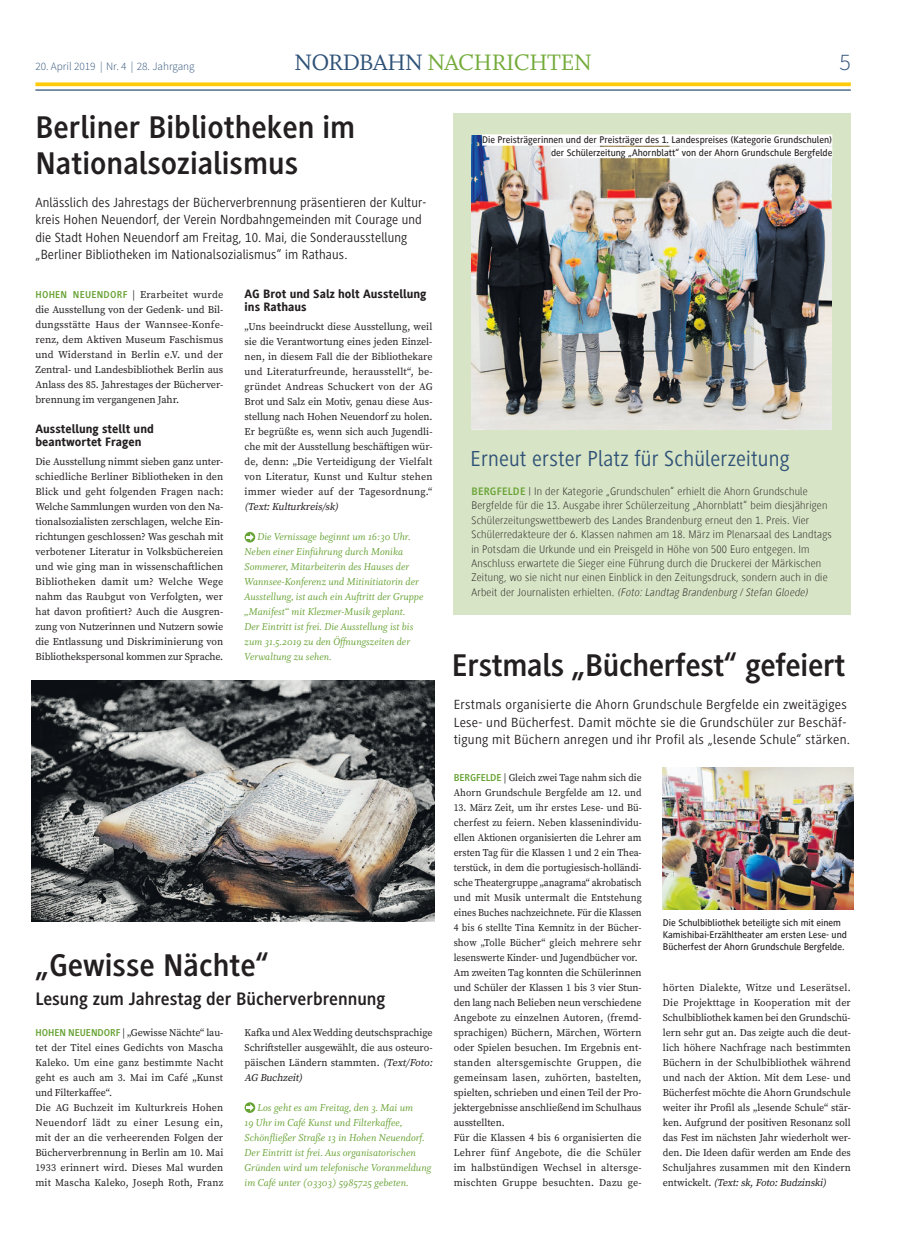
<style>
.page{position:relative;width:904px;height:1241px;background:#fff}
.page>*{position:absolute;margin:0;border:0;box-sizing:border-box;transform-origin:0 0}
.t1{font:700 32.5px/36.2px "Generis Sans Pro";color:#231f20}
.t2{font:25px "Whitman Roman LF";letter-spacing:-.02em;color:#74ab3a}
.t3{font:300 23.75px "Source Sans Pro";color:#2e5177}
.t4{font:22.5px "Generis Sans Pro";letter-spacing:.01em;color:#2e5177;scale:.96 1}
.t5{font:700 18.75px "Generis Sans Pro";color:#231f20}
.t6{font:13.75px/17.5px "Generis Sans Pro";letter-spacing:.01em;color:#231f20}
.t7{font:800 12.5px/13.5px "Generis Sans Com";color:#231f20}
.t8{font:100 11.25px/14.4px "Generis Sans Com";letter-spacing:.02em;color:#231f20}
.t9{font:11.25px/15px "Whitman Italic Os F";color:#68a335}
.t10{font:300 11.25px "Source Sans Pro";color:#2e5177}
.t11{font:10.38px/15px "Source Serif Pro";color:#231f20;text-align:justify}
.t12{font:10.38px/15px "Source Serif Pro";color:#231f20;scale:.93 1}
.t13{font:italic 10.38px "Source Serif Pro";color:#231f20}
.t14{font:500 10px/12px "Generis Sans Com";color:#231f20;text-align:right}
.s1{color:#2e5177}
.s2{font-family:"Generis Sans Pro";font-weight:700;color:#68a335}
.s3{font-style:italic}
</style>
<div class="page">
<svg style="left:35px;top:82px;width:815px;height:4px;background:#fecf24"></svg>
<hr style="left:35px;top:89px;width:815px;height:2px;background:#2e5177">
<div style="left:454px;top:113px;width:396px;height:502px;background:#d7e4c5"></div>
<img style="left:472px;top:135px;width:359px;height:294px">
<div style="left:482px;top:134px;width:350px;height:12px;background:#fff"></div>
<div style="left:551px;top:147px;width:281px;height:11px;background:#fff"></div>
<svg style="left:244px;top:532px;width:11px;height:10px"></svg>
<svg style="left:246px;top:533px;width:8px;height:7px"></svg>
<svg style="left:244px;top:1102px;width:11px;height:10px"></svg>
<svg style="left:246px;top:1103px;width:8px;height:7px"></svg>
<img style="left:663px;top:767px;width:190px;height:142px">
<img style="left:31px;top:680px;width:404px;height:241px">
<p class="t10" style="left:35px;top:59px;width:161px">20. April 2019 | Nr. 4 | 28. Jahrgang</p>
<h2 class="t2" style="left:294px;top:49px;width:299px"><span class="s1">NORDBAHN</span> NACHRICHTEN</h2>
<h3 class="t3" style="left:839px;top:48px;width:13px">5</h3>
<h1 class="t1" style="left:35px;top:109px;width:321px">Berliner Bibliotheken im -Nationalsozialismus</h1>
<p class="t6" style="left:35px;top:193px;width:392px">Anlässlich des Jahrestags der Bücherverbrennung präsentieren der Kultur&shy;kreis Hohen Neuendorf, der Verein Nordbahngemeinden mit Courage und die Stadt Hohen Neuendorf am Freitag, 10. Mai, die Sonderausstellung „Berliner Bibliotheken im Nationalsozialismus“ im Rathaus.</p>
<p class="t11" style="left:35px;top:287px;width:189px"><span class="s2">H ohen N euendorf</span> | Erarbeitet wurde die Ausstellung von der Gedenk- und Bil&shy;dungsstätte Haus der Wannsee-Konfe&shy;renz, dem Aktiven Museum Faschismus und Widerstand in Berlin e.V. und der Zentral- und Landesbibliothek Berlin aus Anlass des 85. Jahrestages der Bücherver&shy;brennung im vergangenen Jahr.</p>
<p class="t7" style="left:35px;top:422px;width:120px">Ausstellung stellt und beantwortet Fragen</p>
<p class="t11" style="left:35px;top:454px;width:189px">Die Ausstellung nimmt sieben ganz unter&shy;schiedliche Berliner Bibliotheken in den Blick und geht folgenden Fragen nach:<br>Welche Sammlungen wurden von den Na&shy;tionalsozialisten zerschlagen, welche Ein&shy;richtungen geschlossen? Was geschah mit verbotener Literatur in Volksbüchereien und wie ging man in wissenschaftlichen Bibliotheken damit um? Welche Wege nahm das Raubgut von Verfolgten, wer hat davon profitiert? Auch die Ausgren&shy;zung von Nutzerinnen und Nutzern sowie die Entlassung und Diskriminierung von Bibliothekspersonal kommen zur Sprache.</p>
<p class="t7" style="left:244px;top:287px;width:183px">AG Brot und Salz holt Ausstellung ins Rathaus</p>
<p class="t11" style="left:244px;top:319px;width:189px">„Uns beeindruckt diese Ausstellung, weil sie die Verantwortung eines jeden Einzel&shy;nen, in diesem Fall die der Bibliothekare und Literaturfreunde, herausstellt“, be&shy;gründet Andreas Schuckert von der AG Brot und Salz ein Motiv, genau diese Aus&shy;stellung nach Hohen Neuendorf zu holen.<br>Er begrüßte es, wenn sich auch Jugendli&shy;che mit der Ausstellung beschäftigen wür&shy;de, denn: „Die Verteidigung der Vielfalt von Literatur, Kunst und Kultur stehen immer wieder auf der Tagesordnung.“</p>
<p class="t13" style="left:244px;top:500px;width:97px">(Text:Kulturkreis/sk)</p>
<p class="t9" style="left:244px;top:529px;width:180px;text-indent:13px">Die Vernissage beginnt um 16:30 Uhr.<br>Neben einer Einführung durch Monika Sommerer, Mitarbeiterin des Hauses der Wannsee-Konferenz und Mitinitiatorin der Ausstellung, ist auch ein Auftritt der Gruppe „Manifest“ mit Klezmer-Musik geplant.<br>Der Eintritt ist frei. Die Ausstellung ist bis zum 31.5.2019 zu den Öffnungszeiten der Verwaltung zu sehen.</p>
<h1 class="t1" style="left:35px;top:947px;width:235px">„Gewisse N ächte“</h1>
<h3 class="t5" style="left:35px;top:988px;width:351px">Lesung zum Jahrestag der Bücherverbrennung</h3>
<p class="t11" style="left:35px;top:1024px;width:189px;text-align:left"><span class="s2">H ohen N euendorf</span> | „Gewisse Nächte“ lau&shy;tet der Titel eines Gedichts von Mascha Kaleko. Um eine ganz bestimmte Nacht geht es auch am 3. Mai im Café „Kunst und Filterkaffee“.<br>Die AG Buchzeit im Kulturkreis Hohen Neuendorf lädt zu einer Lesung ein, mit der an die verheerenden Folgen der Bücherverbrennung in Berlin am 10. Mai 1933 erinnert wird. Dieses Mal wurden mit Mascha Kaleko, Joseph Roth, Franz</p>
<p class="t11" style="left:244px;top:1024px;width:192px;text-align:left">Kafka und Alex Wedding deutschsprachige Schriftsteller ausgewählt, die aus osteuro&shy;päischen Ländern stammten. <span class="s3">(Text/Foto:<br>AG Buchzeit)</span></p>
<p class="t9" style="left:244px;top:1099px;width:188px;text-indent:13px">Los geht es am Freitag, den 3. Mai um<br>19 Uhr im Café Kunst und Filterkaffee, Schönfließer Straße 13 in Hohen Neuendorf.<br>Der Eintritt ist frei. Aus organisatorischen Gründen wird um telefonische Voranmeldung im Café unter (03303) 5985725 gebeten.</p>
<p class="t14" style="left:482px;top:134px;width:352px;line-height:12.5px">Die Preisträgerinnen und der Preisträger des 1. Landespreises (Kategorie Grundschulen) der Schülerzeitung „Ahornblatt“ von der Ahorn Grundschule Bergfelde</p>
<h3 class="t4" style="left:470px;top:446px;width:334px">Erneut erster Platz für Schülerzeitung</h3>
<p class="t8" style="left:471px;top:484px;width:362px"><span class="s2">Bergfelde</span> | In der Kategorie „Grundschulen“ erhielt die Ahorn Grundschule Bergfelde für die 13. Ausgabe ihrer Schülerzeitung „Ahornblatt“ beim diesjährigen Schülerzeitungswettbewerb des Landes Brandenburg erneut den 1. Preis. Vier Schülerredakteure der 6. Klassen nahmen am 18. März im Plenarsaal des Landtags in Potsdam die Urkunde und ein Preisgeld in Höhe von 500 Euro entgegen. Im Anschluss erwartete die Sieger eine Führung durch die Druckerei der Märkischen Zeitung, wo sie nicht nur einen Einblick in den Zeitungsdruck, sondern auch in die A r b e it d e r J o u r n a li ste n e r h i e lte n . <span class="s3">(Foto: Landtag Brandenburg / Stefan Gloede)</span></p>
<h1 class="t1" style="left:452px;top:647px;width:395px">Erstmals „Bücherfest“ gefeiert</h1>
<h3 class="t6" style="left:454px;top:696px;width:398px">Erstmals organisierte die Ahorn Grundschule Bergfelde ein zweitägiges<br>Lese- und Bücherfest. Damit möchte sie die Grundschüler zur Beschäf&shy;tigung mit Büchern anregen und ihr Profil als „lesende Schule“ stärken.</h3>
<p class="t11" style="left:454px;top:769px;width:189px"><span class="s2">Bergfelde</span> | Gleich zwei Tage nahm sich die<br>Ahorn Grundschule Bergfelde am 12. und</p>
<p class="t12" style="left:454px;top:799px;width:204px">13. März Zeit, um ihr erstes Lese- und Bü&shy;cherfest zu feiern. Neben klassenindividu&shy;ellen Aktionen organisierten die Lehrer am ersten Tag für die Klassen 1 und 2 ein Thea&shy;terstück, in dem die portugiesisch-holländi&shy;sche Theatergruppe „anagrama“ akrobatisch und mit Musik untermalt die Entstehung eines Buches nachzeichnete. Für die Klassen 4 bis 6 stellte Tina Kemnitz in der Bücher&shy;show „Tolle Bücher“ gleich mehrere sehr lesenswerte Kinder- und Jugendbücher vor.<br>Am zweiten Tag konnten die Schülerinnen und Schüler der Klassen 1 bis 3 vier Stun&shy;den lang nach Belieben neun verschiedene Angebote zu einzelnen Autoren, (fremd&shy;sprachigen) Büchern, Märchen, Wörtern oder Spielen besuchen. Im Ergebnis ent&shy;standen altersgemischte Gruppen, die gemeinsam lasen, zuhörten, bastelten, spielten, schrieben und einen Teil der Pro&shy;jektergebnisse anschließend im Schulhaus ausstellten.<br>Für die Klassen 4 bis 6 organisierten die Lehrer fünf Angebote, die die Schüler im halbstündigen Wechsel in altersge&shy;mischten Gruppe besuchten. Dazu ge-</p>
<p class="t14" style="left:663px;top:916px;width:185px;text-align:left">Die Schulbibliothek beteiligte sich mit einem<br>Kamishibai-Erzähltheater am ersten Lese- und<br>Bücherfest der Ahorn Grundschule Bergfelde.</p>
<p class="t11" style="left:663px;top:979px;width:189px">hörten Dialekte, Witze und Leserätsel.<br>Die Projekttage in Kooperation mit der Schulbibliothek kamen bei den Grundschü&shy;lern sehr gut an. Das zeigte auch die deut&shy;lich höhere Nachfrage nach bestimmten Büchern in der Schulbibliothek während und nach der Aktion. Mit dem Lese- und Bücherfest möchte die Ahorn Grundschule weiter ihr Profil als „lesende Schule“ stär&shy;ken. Aufgrund der positiven Resonanz soll das Fest im nächsten Jahr wiederholt wer&shy;den. Die Ideen dafür werden am Ende des Schuljahres zusammen mit den Kindern e n t w i c k e l t . <span class="s3">(Text:sk,Foto:Budzinski)</span></p>
</div>
